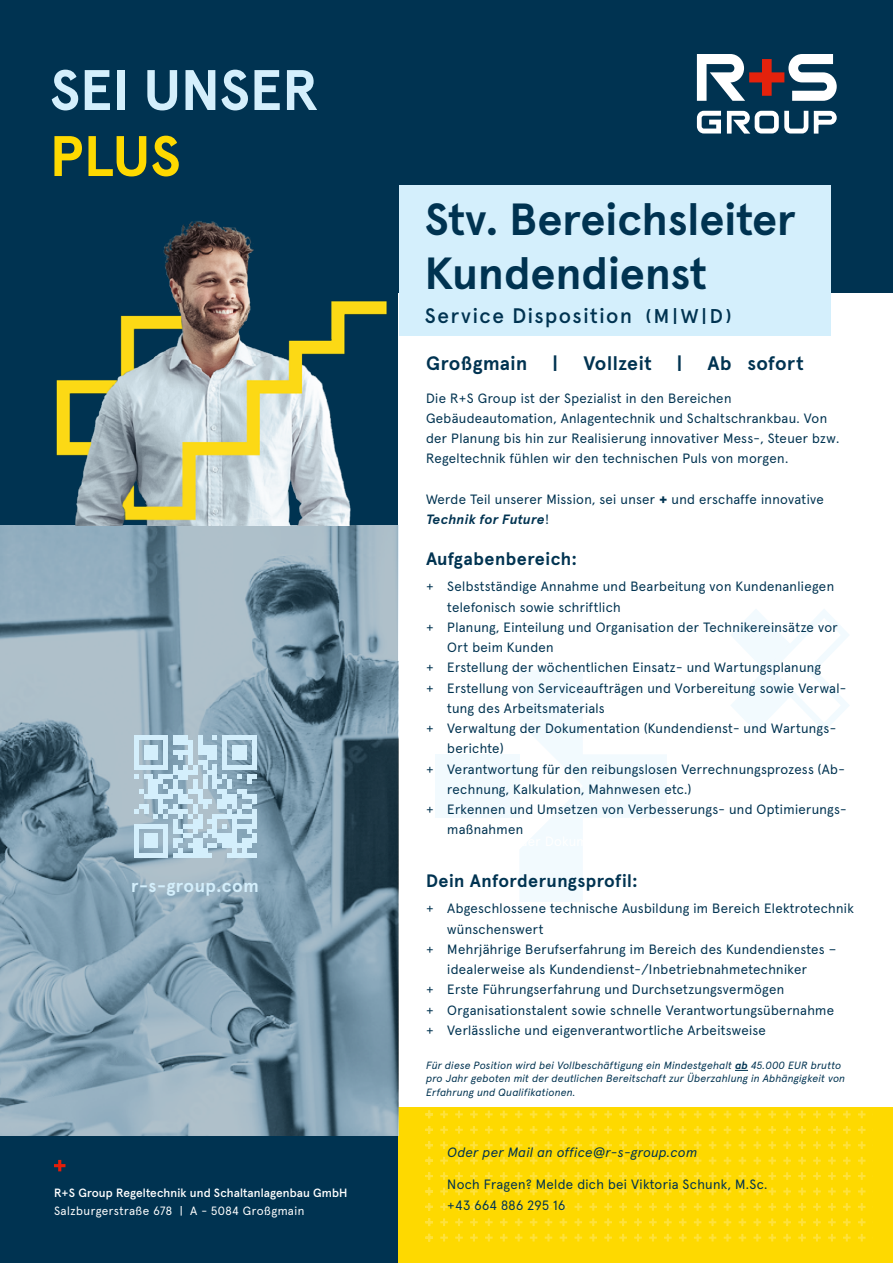
<style>
.page{position:relative;width:893px;height:1263px;background:#003351}
.page>*{position:absolute;margin:0;border:0;box-sizing:border-box;transform-origin:0 0}
.t1{font:700 57px "Apercu Pro";letter-spacing:-.005em;color:#d4effc}
.t2{font:700 57px "Apercu Pro";color:#fed900}
.t3{font:700 45px/54px "Apercu Pro";color:#003351}
.t4{font:500 21px "Apercu Pro";letter-spacing:.075em;color:#003351}
.t5{font:700 19.5px "Apercu Pro";letter-spacing:.025em;color:#003351}
.t6{font:700 18px "Apercu Pro";letter-spacing:.025em;color:#003351}
.t7{font:700 18px "Apercu Pro";letter-spacing:.025em;color:#d4effc}
.t8{font:13.5px/20.2px "Apercu Pro";letter-spacing:.025em;color:#003351}
.t9{font:italic 13.5px "Apercu Pro";letter-spacing:.025em;color:#003351}
.t10{font:500 12px "Apercu Pro";letter-spacing:.01em;color:#fff}
.t11{font:12px "Apercu Pro";letter-spacing:.04em;color:#fff}
.t12{font:italic 10.5px/13.5px "Apercu Pro";letter-spacing:.02em;color:#003351}
.s1{font-size:19.95px}
.s2{font-weight:900}
.s3{font-weight:700;font-style:italic}
.s4{font-weight:700}
</style>
<div class="page">
<svg style="left:697px;top:111px;width:24px;height:22px"></svg>
<svg style="left:727px;top:111px;width:81px;height:23px"></svg>
<svg style="left:814px;top:111px;width:23px;height:23px"></svg>
<svg style="left:697px;top:54px;width:140px;height:47px"></svg>
<svg style="left:54px;top:1160px;width:11px;height:11px"></svg>
<div style="left:399px;top:1084px;width:494px;height:179px;background:#fed900"></div>
<svg style="left:425px;top:1172px;width:232px;height:70px"></svg>
<svg style="left:425px;top:1110px;width:232px;height:54px"></svg>
<svg style="left:664px;top:1172px;width:202px;height:70px"></svg>
<svg style="left:664px;top:1110px;width:202px;height:54px"></svg>
<div style="left:399px;top:293px;width:494px;height:814px;background:#fff"></div>
<img style="left:0;top:526px;width:399px;height:609px">
<div style="left:134px;top:735px;width:5px;height:30px;background:#d4effc"></div>
<div style="left:144px;top:745px;width:5px;height:15px;background:#d4effc"></div>
<hr style="left:149px;top:745px;width:4px;height:15px;background:#d4effc">
<div style="left:153px;top:745px;width:5px;height:15px;background:#d4effc"></div>
<svg style="left:139px;top:735px;width:24px;height:5px"></svg>
<div style="left:163px;top:735px;width:5px;height:30px;background:#d4effc"></div>
<div style="left:173px;top:735px;width:5px;height:10px;background:#d4effc"></div>
<div style="left:178px;top:735px;width:5px;height:10px;background:#d4effc"></div>
<div style="left:183px;top:735px;width:5px;height:10px;background:#d4effc"></div>
<div style="left:188px;top:740px;width:5px;height:25px;background:#d4effc"></div>
<div style="left:198px;top:735px;width:5px;height:20px;background:#d4effc"></div>
<div style="left:203px;top:745px;width:5px;height:10px;background:#d4effc"></div>
<hr style="left:208px;top:745px;width:4px;height:15px;background:#d4effc">
<svg style="left:212px;top:735px;width:5px;height:5px"></svg>
<div style="left:212px;top:745px;width:5px;height:15px;background:#d4effc"></div>
<div style="left:222px;top:735px;width:5px;height:30px;background:#d4effc"></div>
<div style="left:232px;top:745px;width:5px;height:15px;background:#d4effc"></div>
<div style="left:237px;top:745px;width:5px;height:15px;background:#d4effc"></div>
<div style="left:242px;top:745px;width:5px;height:15px;background:#d4effc"></div>
<svg style="left:227px;top:735px;width:25px;height:5px"></svg>
<div style="left:252px;top:735px;width:5px;height:30px;background:#d4effc"></div>
<svg style="left:134px;top:750px;width:123px;height:108px;background:#b5d0de"></svg>
<div style="left:399px;top:185px;width:432px;height:151px;background:#d4effc"></div>
<svg style="left:519px;top:671px;width:148px;height:231px"></svg>
<div style="left:435px;top:754px;width:84px;height:64px;background:#f2fafe"></div>
<img style="left:51px;top:221px;width:348px;height:305px">
<svg style="left:731px;top:609px;width:118px;height:122px"></svg>
<svg style="left:735px;top:1070px;width:13px;height:1px"></svg>
<h1 class="t1" style="left:50px;top:46px;width:270px">SEI UNSER</h1>
<h1 class="t2" style="left:50px;top:112px;width:132px">PLUS</h1>
<h3 class="t7" style="left:131px;top:872px;width:129px">r-s-group.com</h3>
<p class="t10" style="left:54px;top:1183px;width:295px">R+S Group Regeltechnik und Schaltanlagenbau GmbH</p>
<p class="t11" style="left:54px;top:1201px;width:252px">Salzburgerstraße 678 | A - 5084 Großgmain</p>
<h2 class="t3" style="left:425px;top:189px;width:373px">Stv. Bereichsleiter<br>Kundendienst</h2>
<h3 class="t4" style="left:425px;top:299px;width:308px">Service Disposition <span class="s1">(M|W|D)</span></h3>
<h3 class="t5" style="left:426px;top:348px;width:103px">Großgmain</h3>
<h3 class="t5" style="left:553px;top:348px;width:7px">|</h3>
<h3 class="t5" style="left:583px;top:348px;width:70px">Vollzeit</h3>
<h3 class="t5" style="left:677px;top:348px;width:7px">|</h3>
<h3 class="t5" style="left:707px;top:348px;width:98px">Ab sofort</h3>
<p class="t8" style="left:426px;top:387px;width:415px">Die R+S Group ist der Spezialist in den Bereichen Gebäudeautomation, Anlagentechnik und Schaltschrankbau. Von der Planung bis hin zur Realisierung innovativer Mess-, Steuer bzw.<br>Regeltechnik fühlen wir den technischen Puls von morgen.</p>
<p class="t8" style="left:426px;top:488px;width:399px">Werde Teil unserer Mission, sei unser <span class="s2">+</span> und erschaffe innovative<br><span class="s3">Technik for Future</span>!</p>
<h3 class="t6" style="left:426px;top:544px;width:152px">Aufgabenbereich:</h3>
<p class="t8" style="left:426px;top:575px;width:410px">+ Selbstständige Annahme und Bearbeitung von Kundenanliegen</p>
<p class="t8" style="left:447px;top:596px;width:175px">telefonisch sowie schriftlich</p>
<p class="t8" style="left:426px;top:616px;width:413px">+ Planung, Einteilung und Organisation der Technikereinsätze vor</p>
<p class="t8" style="left:447px;top:636px;width:108px">Ort beim Kunden</p>
<p class="t8" style="left:426px;top:656px;width:397px">+ Erstellung der wöchentlichen Einsatz- und Wartungsplanung</p>
<p class="t8" style="left:426px;top:677px;width:422px">+ Erstellung von Serviceaufträgen und Vorbereitung sowie Verwal-</p>
<p class="t8" style="left:447px;top:697px;width:159px">tung des Arbeitsmaterials</p>
<p class="t8" style="left:426px;top:717px;width:412px">+ Verwaltung der Dokumentation (Kundendienst- und Wartungs-</p>
<p class="t8" style="left:447px;top:737px;width:58px">berichte)</p>
<p class="t8" style="left:426px;top:758px;width:420px">+ Verantwortung für den reibungslosen Verrechnungsprozess (Ab-</p>
<p class="t8" style="left:447px;top:778px;width:246px">rechnung, Kalkulation, Mahnwesen etc.)</p>
<p class="t8" style="left:426px;top:798px;width:422px">+ Erkennen und Umsetzen von Verbesserungs- und Optimierungs-</p>
<p class="t8" style="left:447px;top:818px;width:78px">maßnahmen</p>
<h3 class="t6" style="left:426px;top:866px;width:213px">Dein Anforderungsprofil:</h3>
<p class="t8" style="left:426px;top:897px;width:429px">+ Abgeschlossene technische Ausbildung im Bereich Elektrotechnik</p>
<p class="t8" style="left:447px;top:918px;width:98px">wünschenswert</p>
<p class="t8" style="left:426px;top:938px;width:412px">+ Mehrjährige Berufserfahrung im Bereich des Kundendienstes –</p>
<p class="t8" style="left:447px;top:958px;width:361px">idealerweise als Kundendienst-/Inbetriebnahmetechniker</p>
<p class="t8" style="left:426px;top:978px;width:360px">+ Erste Führungserfahrung und Durchsetzungsvermögen</p>
<p class="t8" style="left:426px;top:999px;width:410px">+ Organisationstalent sowie schnelle Verantwortungsübernahme</p>
<p class="t8" style="left:426px;top:1019px;width:341px">+ Verlässliche und eigenverantwortliche Arbeitsweise</p>
<p class="t12" style="left:426px;top:1057px;width:421px">Für diese Position wird bei Vollbeschäftigung ein Mindestgehalt <span class="s4">ab</span> 45.000 EUR brutto pro Jahr geboten mit der deutlichen Bereitschaft zur Überzahlung in Abhängigkeit von<br>Erfahrung und Qualifikationen.</p>
<p class="t9" style="left:447px;top:1142px;width:251px">Oder per Mail an office@r-s-group.com</p>
<p class="t8" style="left:447px;top:1173px;width:322px">Noch Fragen? Melde dich bei Viktoria Schunk, M.Sc. +43 664 886 295 16</p>
</div>
